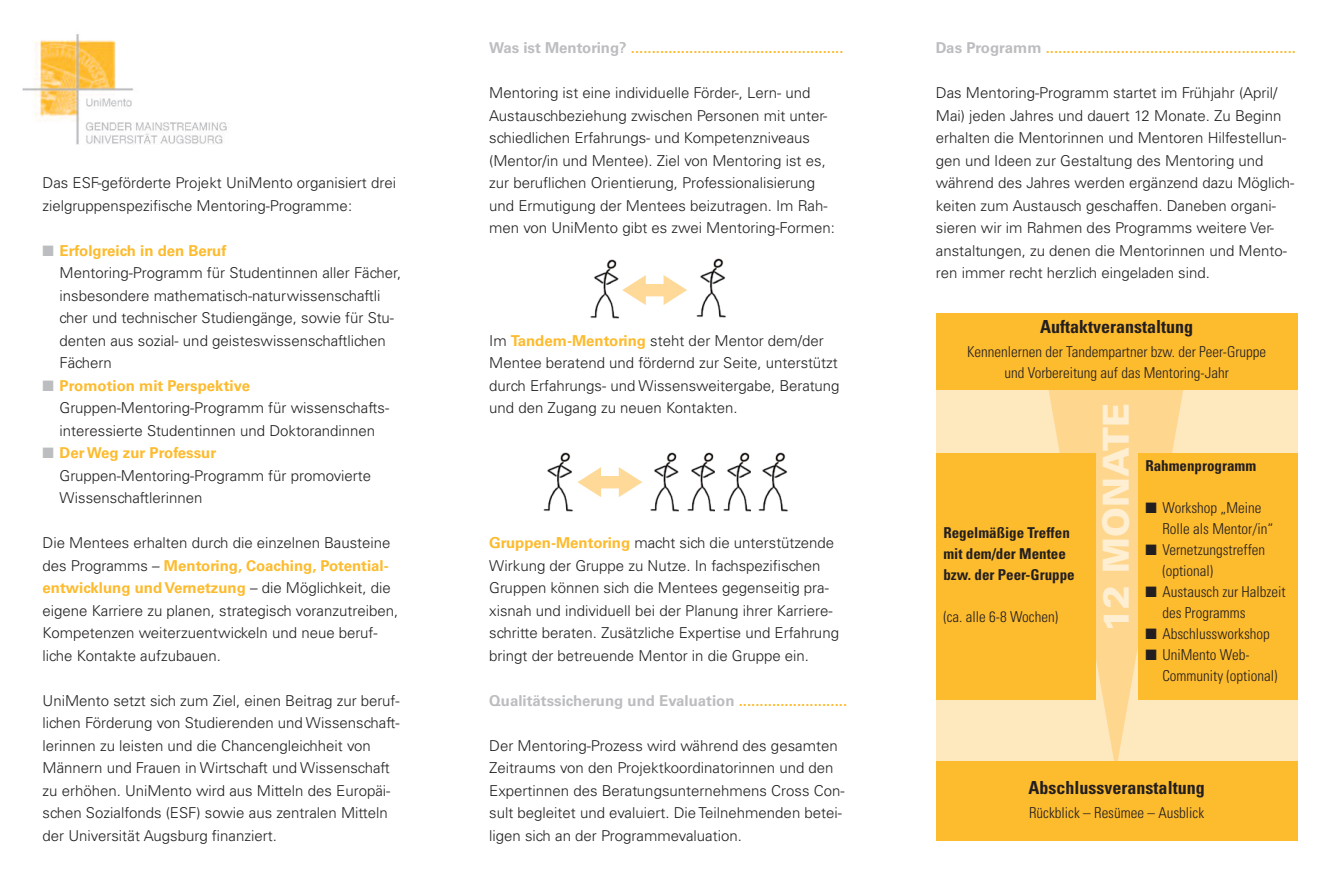
<style>
.page{position:relative;width:1340px;height:893px;background:#fff}
.page>*{position:absolute;margin:0;border:0;box-sizing:border-box;transform-origin:0 0}
.t1{font:54px "Zeal";color:#fed998}
.t2{font:900 36px "Univers LT Std";color:#feefd2}
.t3{font:700 condensed 18px "Univers LT Std";color:#231f20}
.t4{font:300 15px/22.5px "Univers LT Std";color:#231f20}
.t5{font:300 condensed 15px/21px "Univers LT Std";color:#231f20}
.t6{font:700 15px "Univers LT Std";color:#fdbb2e}
.t7{font:700 condensed 15px/21px "Univers LT Std";color:#231f20}
.t8{font:700 15px "Univers LT Std";color:#bcbdc0}
.s1{color:#bcbdc0}
.s2{font-weight:700;color:#fdbb2e}
.s3{color:#fdbb2e}
</style>
<div class="page">
<img style="left:23px;top:34px;width:204px;height:111px">
<div style="left:935px;top:357px;width:362px;height:411px;background:#fee8be"></div>
<svg style="left:967px;top:390px;width:140px;height:330px"></svg>
<svg style="left:1107px;top:390px;width:157px;height:371px"></svg>
<div style="left:935px;top:761px;width:362px;height:80px;background:#fdbb2e"></div>
<div style="left:935px;top:453px;width:160px;height:246px;background:#fdbb2e"></div>
<div style="left:1137px;top:453px;width:160px;height:246px;background:#fdbb2e"></div>
<div style="left:935px;top:313px;width:362px;height:77px;background:#fdbb2e"></div>
<img style="left:590px;top:259px;width:30px;height:60px">
<img style="left:696px;top:258px;width:30px;height:60px">
<img style="left:543px;top:452px;width:30px;height:60px">
<img style="left:650px;top:452px;width:29px;height:60px">
<img style="left:687px;top:452px;width:28px;height:60px">
<img style="left:723px;top:452px;width:28px;height:60px">
<img style="left:758px;top:452px;width:30px;height:60px">
<p class="t4" style="left:43px;top:173px;width:355px">Das ESF-geförderte Projekt UniMento organisiert drei zielgruppenspezifische Mentoring-Programme:</p>
<p class="t4" style="left:60px;top:241px;width:343px;text-indent:-17px"><span class="s1">■</span> <span class="s2">Erfolgreich in den Beruf<br></span>Mentoring-Programm für Studentinnen aller Fächer, insbesondere mathematisch-naturwissenschaftli cher und technischer Studiengänge, sowie für Stu&shy;denten aus sozial- und geisteswissenschaftlichen Fächern</p>
<p class="t4" style="left:60px;top:376px;width:331px;text-indent:-17px"><span class="s1">■</span> <span class="s2">Promotion mit Perspektive<br></span>Gruppen-Mentoring-Programm für wissenschafts&shy;interessierte Studentinnen und Doktorandinnen</p>
<p class="t4" style="left:60px;top:443px;width:313px;text-indent:-17px"><span class="s1">■</span> <span class="s2">DerWeg zur Professur<br></span>Gruppen-Mentoring-Programm für promovierte<br>Wissenschaftlerinnen</p>
<p class="t4" style="left:43px;top:533px;width:357px">Die Mentees erhalten durch die einzelnen Bausteine des Programms – <span class="s2">Mentoring, Coaching, Potential&shy;entwicklung und Vernetzung</span> – die Möglichkeit, die eigene Karriere zu planen, strategisch voranzutreiben, Kompetenzen weiterzuentwickeln und neue beruf&shy;liche Kontakte aufzubauen.</p>
<p class="t4" style="left:43px;top:691px;width:359px">UniMento setzt sich zum Ziel, einen Beitrag zur beruf&shy;lichen Förderung von Studierenden und Wissenschaft&shy;lerinnen zu leisten und die Chancengleichheit von Männern und Frauen in Wirtschaft und Wissenschaft zu erhöhen. UniMento wird aus Mitteln des Europäi&shy;schen Sozialfonds (ESF) sowie aus zentralen Mitteln der Universität Augsburg finanziert.</p>
<p class="t6" style="left:489px;top:43px;width:356px"><span class="s1">Was ist Mentoring?</span> ...................................................</p>
<p class="t4" style="left:489px;top:83px;width:347px">Mentoring ist eine individuelle Förder-, Lern- und Austauschbeziehung zwischen Personen mit unter&shy;schiedlichen Erfahrungs- und Kompetenzniveaus (Mentor/in und Mentee). Ziel von Mentoring ist es, zur beruflichen Orientierung, Professionalisierung und Ermutigung der Mentees beizutragen. Im Rah&shy;men von UniMento gibt es zwei Mentoring-Formen:</p>
<h1 class="t1" style="left:692px;top:317px;width:55px;rotate:-180deg">o</h1>
<h1 class="t1" style="left:617px;top:263px;width:55px">o</h1>
<p class="t4" style="left:489px;top:331px;width:352px">Im <span class="s2">Tandem-Mentoring</span> steht der Mentor dem/der Mentee beratend und fördernd zur Seite, unterstützt durch Erfahrungs- und Wissensweitergabe, Beratung und den Zugang zu neuen Kontakten.</p>
<h1 class="t1" style="left:647px;top:509px;width:55px;rotate:-180deg">o</h1>
<h1 class="t1" style="left:572px;top:455px;width:55px">o</h1>
<p class="t4" style="left:489px;top:533px;width:351px"><span class="s2">Gruppen-Mentoring</span> macht sich die unterstützende Wirkung der Gruppe zu Nutze. In fachspezifischen Gruppen können sich die Mentees gegenseitig pra&shy;xisnah und individuell bei der Planung ihrer Karriere&shy;schritte beraten. Zusätzliche Expertise und Erfahrung bringt der betreuende Mentor in die Gruppe ein.</p>
<p class="t8" style="left:489px;top:695px;width:359px">Qualitätssicherung und Evaluation <span class="s3">..........................</span></p>
<p class="t4" style="left:489px;top:736px;width:357px">Der Mentoring-Prozess wird während des gesamten Zeitraums von den Projektkoordinatorinnen und den Expertinnen des Beratungsunternehmens Cross Con&shy;sult begleitet und evaluiert. Die Teilnehmenden betei&shy;ligen sich an der Programmevaluation.</p>
<p class="t6" style="left:935px;top:43px;width:361px"><span class="s1">Das Programm</span> ............................................................</p>
<p class="t4" style="left:935px;top:83px;width:360px">Das Mentoring-Programm startet im Frühjahr (April/ Mai) jeden Jahres und dauert 12 Monate. Zu Beginn erhalten die Mentorinnen und Mentoren Hilfestellun&shy;gen und Ideen zur Gestaltung des Mentoring und während des Jahres werden ergänzend dazu Möglich&shy;keiten zum Austausch geschaffen. Daneben organi&shy;sieren wir im Rahmen des Programms weitere Ver&shy;anstaltungen, zu denen die Mentorinnen und Mento&shy;ren immer recht herzlich eingeladen sind.</p>
<p class="t3" style="left:1040px;top:320px;width:154px">Auftaktveranstaltung</p>
<p class="t5" style="left:967px;top:343px;width:301px;text-align:center">Kennenlernen der Tandempartner bzw. der Peer-Gruppe und Vorbereitung auf das Mentoring-Jahr</p>
<h2 class="t2" style="left:1103px;top:632px;width:230px;rotate:-90deg">12 MONATE</h2>
<p class="t7" style="left:1145px;top:457px;width:112px">Rahmenprogramm</p>
<p class="t5" style="left:1162px;top:499px;width:112px;text-indent:-17px">■ Workshop „Meine<br>Rolle als Mentor/in“</p>
<p class="t5" style="left:1162px;top:541px;width:104px;text-indent:-17px">■ Vernetzungstreffen (optional)</p>
<p class="t5" style="left:1162px;top:583px;width:125px;text-indent:-17px">■ Austausch zur Halbzeit des Programms</p>
<p class="t5" style="left:1145px;top:625px;width:126px">■ Abschlussworkshop</p>
<p class="t5" style="left:1162px;top:646px;width:116px;text-indent:-17px">■ UniMento Web-<br>Community (optional)</p>
<p class="t7" style="left:943px;top:523px;width:133px">Regelmäßige Treffen mit dem/der Mentee bzw. der Peer-Gruppe</p>
<p class="t5" style="left:943px;top:607px;width:116px">(ca. alle 6-8 Wochen)</p>
<p class="t3" style="left:1028px;top:781px;width:177px">Abschlussveranstaltung</p>
<p class="t5" style="left:1029px;top:803px;width:176px">Rückblick – Resümee – Ausblick</p>
</div>
